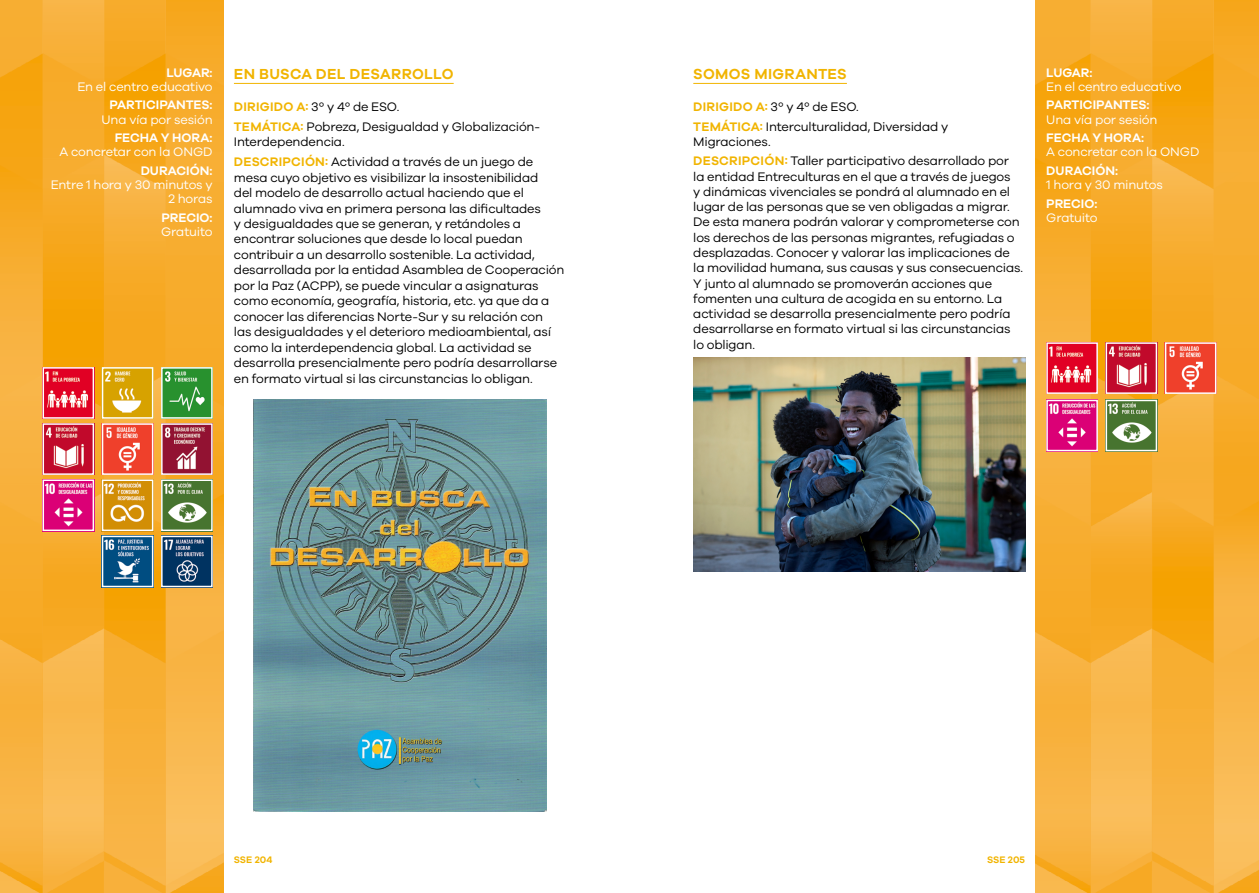
<style>
.page{position:relative;width:1259px;height:893px;background:#fff}
.page>*{position:absolute;margin:0;border:0;box-sizing:border-box;transform-origin:0 0}
.t1{font:600 15px "Galano Grotesque";letter-spacing:.025em;color:#f1b400}
.t2{font:12.75px/15.5px "Galano Grotesque";letter-spacing:-.015em;color:#000}
.t3{font:12.75px/14.2px "Galano Grotesque";letter-spacing:-.015em;color:#fff;text-align:right}
.t4{font:600 12.75px "Galano Grotesque";color:#fff}
.t5{font:600 9.75px "Galano Grotesque";color:#f1b400}
.s1{font-weight:600;color:#f1b400}
</style>
<div class="page">
<img style="left:0;top:0;width:224px;height:893px">
<img style="left:1035px;top:0;width:224px;height:893px">
<hr style="left:234px;top:83px;width:220px;height:1px;background:#f1b400">
<hr style="left:693px;top:83px;width:154px;height:1px;background:#f1b400">
<img style="left:693px;top:357px;width:332px;height:215px">
<img style="left:253px;top:400px;width:293px;height:411px">
<img style="left:105px;top:539px;width:45px;height:45px">
<div style="left:102px;top:536px;width:51px;height:51px;border:2px solid #fff"></div>
<img style="left:164px;top:539px;width:46px;height:45px">
<div style="left:161px;top:536px;width:52px;height:51px;border:2px solid #fff"></div>
<img style="left:46px;top:370px;width:45px;height:46px">
<div style="left:43px;top:367px;width:51px;height:52px;border:2px solid #fff"></div>
<img style="left:105px;top:370px;width:45px;height:46px">
<div style="left:102px;top:367px;width:51px;height:52px;border:2px solid #fff"></div>
<img style="left:164px;top:370px;width:46px;height:46px">
<div style="left:161px;top:367px;width:52px;height:52px;border:2px solid #fff"></div>
<img style="left:46px;top:426px;width:45px;height:46px">
<div style="left:43px;top:423px;width:51px;height:52px;border:2px solid #fff"></div>
<img style="left:105px;top:426px;width:45px;height:46px">
<div style="left:102px;top:423px;width:51px;height:52px;border:2px solid #fff"></div>
<img style="left:164px;top:426px;width:46px;height:46px">
<div style="left:161px;top:423px;width:52px;height:52px;border:2px solid #fff"></div>
<img style="left:46px;top:482px;width:45px;height:46px">
<div style="left:43px;top:479px;width:51px;height:52px;border:2px solid #fff"></div>
<img style="left:105px;top:482px;width:45px;height:46px">
<div style="left:102px;top:479px;width:51px;height:52px;border:2px solid #fff"></div>
<img style="left:164px;top:482px;width:46px;height:46px">
<div style="left:161px;top:479px;width:52px;height:52px;border:2px solid #fff"></div>
<img style="left:1049px;top:345px;width:46px;height:46px">
<div style="left:1046px;top:342px;width:52px;height:52px;border:2px solid #fff"></div>
<img style="left:1108px;top:345px;width:46px;height:46px">
<div style="left:1105px;top:342px;width:52px;height:52px;border:2px solid #fff"></div>
<img style="left:1167px;top:345px;width:46px;height:46px">
<div style="left:1164px;top:342px;width:52px;height:52px;border:2px solid #fff"></div>
<img style="left:1049px;top:403px;width:46px;height:45px">
<div style="left:1046px;top:400px;width:52px;height:51px;border:2px solid #fff"></div>
<img style="left:1108px;top:403px;width:46px;height:45px">
<div style="left:1105px;top:400px;width:52px;height:51px;border:2px solid #fff"></div>
<p class="t4" style="left:166px;top:64px;width:48px">LUGAR:</p>
<p class="t3" style="left:77px;top:79px;width:137px">En el centro educativo</p>
<p class="t4" style="left:109px;top:97px;width:105px">PARTICIPANTES:</p>
<p class="t3" style="left:101px;top:112px;width:113px">Una vía por sesión</p>
<p class="t4" style="left:115px;top:130px;width:99px">FECHA Y HORA:</p>
<p class="t3" style="left:60px;top:144px;width:155px">A concretar con la ONGD</p>
<p class="t4" style="left:141px;top:163px;width:73px">DURACIÓN:</p>
<p class="t3" style="left:51px;top:177px;width:163px">Entre 1 hora y 30 minutos y<br>2 horas</p>
<p class="t4" style="left:161px;top:210px;width:53px">PRECIO:</p>
<p class="t3" style="left:161px;top:224px;width:53px">Gratuito</p>
<p class="t1" style="left:234px;top:65px;width:221px">EN BUSCA DEL DESARROLLO</p>
<p class="t2" style="left:234px;top:97px;width:308px;line-height:19.6px"><span class="s1">DIRIGIDO A:</span> 3º y 4º de ESO.<br><span class="s1">TEMÁTICA:</span> Pobreza, Desigualdad y Globalización-</p>
<p class="t2" style="left:234px;top:132px;width:301px;line-height:19.6px">Interdependencia.<br><span class="s1">DESCRIPCIÓN:</span> Actividad a través de un juego de</p>
<p class="t2" style="left:234px;top:169px;width:332px">mesa cuyo objetivo es visibilizar la insostenibilidad<br>del modelo de desarrollo actual haciendo que el alumnado viva en primera persona las dificultades<br>y desigualdades que se generan, y retándoles a encontrar soluciones que desde lo local puedan contribuir a un desarrollo sostenible. La actividad, desarrollada por la entidad Asamblea de Cooperación por la Paz (ACPP), se puede vincular a asignaturas como economía, geografía, historia, etc. ya que da a conocer las diferencias Norte-Sur y su relación con<br>las desigualdades y el deterioro medioambiental, así como la interdependencia global. La actividad se desarrolla presencialmente pero podría desarrollarse en formato virtual si las circunstancias lo obligan.</p>
<p class="t1" style="left:693px;top:65px;width:155px">SOMOS MIGRANTES</p>
<p class="t2" style="left:693px;top:97px;width:256px;line-height:19.5px"><span class="s1">DIRIGIDO A:</span> 3º y 4º de ESO.<br><span class="s1">TEMÁTICA:</span> Interculturalidad, Diversidad y</p>
<p class="t2" style="left:693px;top:131px;width:317px;line-height:19.5px">Migraciones.<br><span class="s1">DESCRIPCIÓN:</span> Taller participativo desarrollado por</p>
<p class="t2" style="left:693px;top:168px;width:331px">la entidad Entreculturas en el que a través de juegos<br>y dinámicas vivenciales se pondrá al alumnado en el lugar de las personas que se ven obligadas a migrar.<br>De esta manera podrán valorar y comprometerse con los derechos de las personas migrantes, refugiadas o desplazadas. Conocer y valorar las implicaciones de la movilidad humana, sus causas y sus consecuencias.<br>Y junto al alumnado se promoverán acciones que fomenten una cultura de acogida en su entorno. La actividad se desarrolla presencialmente pero podría desarrollarse en formato virtual si las circunstancias lo obligan.</p>
<p class="t4" style="left:1046px;top:65px;width:48px">LUGAR:</p>
<p class="t3" style="left:1046px;top:79px;width:137px">En el centro educativo</p>
<p class="t4" style="left:1046px;top:97px;width:105px">PARTICIPANTES:</p>
<p class="t3" style="left:1046px;top:112px;width:113px">Una vía por sesión</p>
<p class="t4" style="left:1046px;top:130px;width:99px">FECHA Y HORA:</p>
<p class="t3" style="left:1046px;top:145px;width:155px">A concretar con la ONGD</p>
<p class="t4" style="left:1046px;top:163px;width:73px">DURACIÓN:</p>
<p class="t3" style="left:1046px;top:177px;width:118px">1 hora y 30 minutos</p>
<p class="t4" style="left:1046px;top:196px;width:53px">PRECIO:</p>
<p class="t3" style="left:1046px;top:210px;width:53px">Gratuito</p>
<p class="t5" style="left:234px;top:854px;width:40px">SSE 204</p>
<p class="t5" style="left:987px;top:854px;width:39px">SSE 205</p>
</div>
